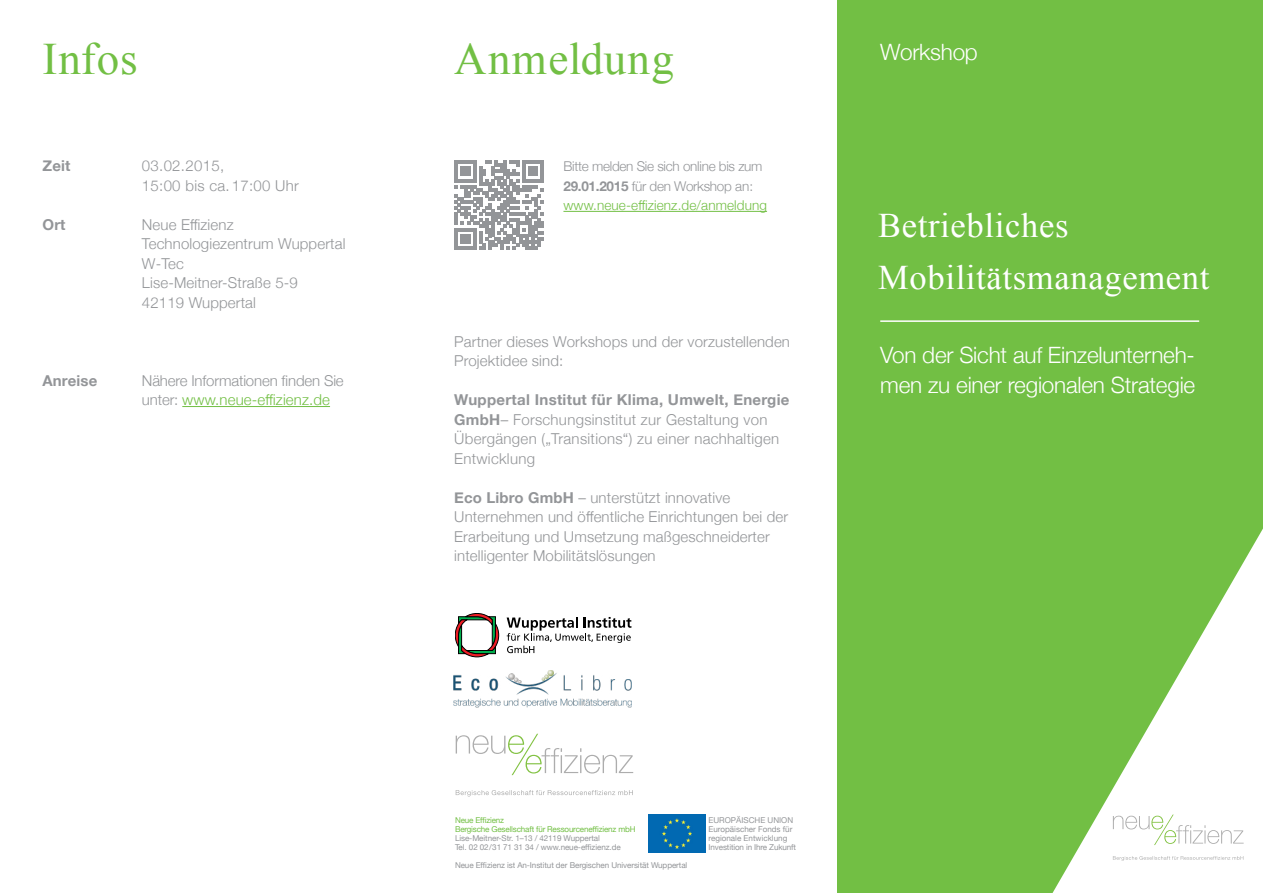
<style>
.page{position:relative;width:1263px;height:893px;background:#fff}
.page>*{position:absolute;margin:0;border:0;box-sizing:border-box;transform-origin:0 0}
.t1{font:45px "Times New Roman";letter-spacing:.02em;color:#72bf44}
.t2{font:34.5px/52.5px "Times New Roman";letter-spacing:.02em;color:#fff}
.t3{font:300 22.5px/30px "Helvetica Neue";letter-spacing:-.01em;color:#fff}
.t4{font:300 15px/19.5px "Helvetica Neue";letter-spacing:.01em;color:#939598}
.t5{font:300 15px/19.5px "Helvetica Neue";letter-spacing:-.01em;color:#939598}
.t6{font:700 15px "Helvetica Neue";letter-spacing:.01em;color:#939598}
.t7{font:300 13.5px/19.5px "Helvetica Neue";letter-spacing:-.02em;color:#939598}
.t8{font:8.1px/9px "Helvetica Neue";letter-spacing:-.01em;color:#939598}
.t9{font:8.1px/9px "Helvetica Neue";letter-spacing:-.02em;color:#72bf44}
.s1{color:#72bf44}
.s2{font-weight:700}
</style>
<div class="page">
<div style="left:838px;top:0;width:425px;height:893px;background:#72bf44"></div>
<hr style="left:563px;top:211px;width:204px;height:1px;background:#72bf44">
<svg style="left:455px;top:161px;width:88px;height:88px"></svg>
<hr style="left:182px;top:406px;width:148px;height:1px;background:#72bf44">
<hr style="left:880px;top:320px;width:319px;height:2px;background:#fff">
<svg style="left:1052px;top:528px;width:211px;height:365px"></svg>
<img style="left:649px;top:815px;width:56px;height:37px">
<svg style="left:456px;top:790px;width:177px;height:6px"></svg>
<svg style="left:456px;top:734px;width:177px;height:41px"></svg>
<svg style="left:507px;top:617px;width:124px;height:36px"></svg>
<svg style="left:455px;top:613px;width:44px;height:44px"></svg>
<img style="left:454px;top:670px;width:177px;height:38px">
<svg style="left:1113px;top:856px;width:130px;height:5px"></svg>
<svg style="left:1113px;top:815px;width:130px;height:30px;background:#f4f6f2"></svg>
<h1 class="t1" style="left:43px;top:28px;width:97px">Infos</h1>
<p class="t6" style="left:43px;top:154px;width:29px">Zeit</p>
<p class="t6" style="left:43px;top:212px;width:25px">Ort</p>
<p class="t6" style="left:43px;top:368px;width:56px">Anreise</p>
<p class="t4" style="left:142px;top:155px;width:159px">03.02.2015,<br>15:00 bis ca. 17:00 Uhr</p>
<p class="t4" style="left:142px;top:213px;width:205px">Neue Effizienz<br>Technologiezentrum Wuppertal<br>W-Tec<br>Lise-Meitner-Straße 5-9<br>42119 Wuppertal</p>
<p class="t5" style="left:142px;top:369px;width:203px">Nähere Informationen finden Sie unter: <span class="s1">www.neue-effizienz.de</span></p>
<h1 class="t1" style="left:454px;top:28px;width:221px">Anmeldung</h1>
<h3 class="t3" style="left:880px;top:35px;width:99px">Workshop</h3>
<p class="t7" style="left:563px;top:155px;width:205px">Bitte melden Sie sich online bis zum<br><span class="s2">29.01.2015</span> für den Workshop an: <span class="s1">www.neue-effizienz.de/anmeldung</span></p>
<p class="t4" style="left:454px;top:330px;width:337px">Partner dieses Workshops und der vorzustellenden<br>Projektidee sind:</p>
<p class="t4" style="left:454px;top:389px;width:337px"><span class="s2">Wuppertal Institut für Klima, Umwelt, Energie GmbH</span>– Forschungsinstitut zur Gestaltung von Übergängen („Transitions“) zu einer nachhaltigen Entwicklung</p>
<p class="t4" style="left:454px;top:486px;width:335px"><span class="s2">Eco Libro GmbH</span> – unterstützt innovative Unternehmen und öffentliche Einrichtungen bei der Erarbeitung und Umsetzung maßgeschneiderter intelligenter Mobilitätslösungen</p>
<h2 class="t2" style="left:878px;top:198px;width:333px">Betriebliches<br>Mobilitätsmanagement</h2>
<h3 class="t3" style="left:880px;top:338px;width:317px">Von der Sicht auf Einzelunterneh&shy;men zu einer regionalen Strategie</h3>
<p class="t9" style="left:455px;top:816px;width:182px">Neue Effizienz<br>Bergische Gesellschaft für Ressourceneffizienz mbH</p>
<p class="t8" style="left:455px;top:834px;width:167px">Lise-Meitner-Str. 1–13 / 42119 Wuppertal<br>Tel. 02 02/31 71 31 34 / www.neue-effizienz.de</p>
<p class="t8" style="left:455px;top:861px;width:234px">Neue Effizienz ist An-Institut der Bergischen Universität Wuppertal</p>
<p class="t8" style="left:708px;top:816px;width:89px">EUROPÄISCHE UNION<br>Europäischer Fonds für regionale Entwicklung<br>Investition in Ihre Zukunft</p>
</div>
